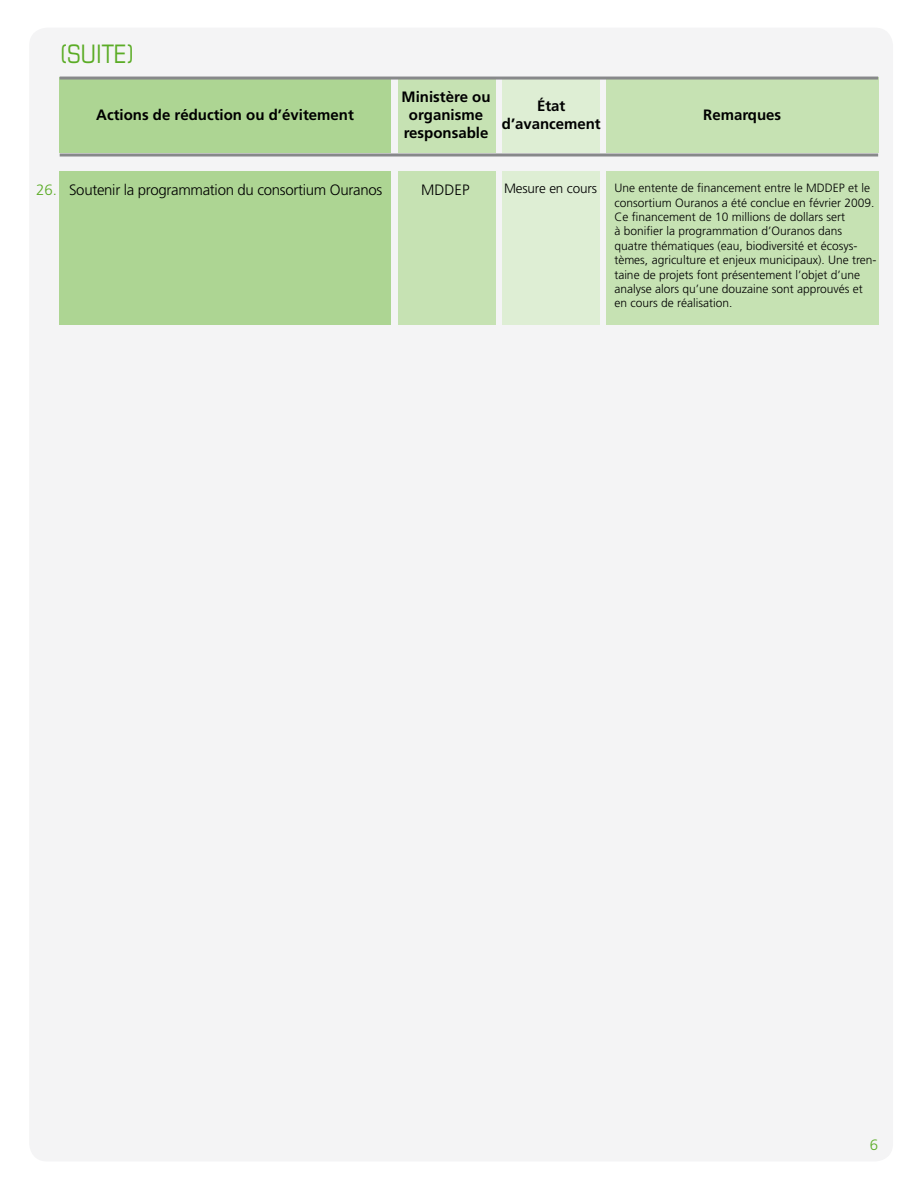
<style>
.page{position:relative;width:918px;height:1188px;background:#fff}
.page>*{position:absolute;margin:0;border:0;box-sizing:border-box;transform-origin:0 0}
.t1{font:condensed 25.5px "Eurostile";color:#5bac26}
.t2{font:700 15px/18px "Frutiger";color:#000;text-align:center}
.t3{font:300 15px "Frutiger";letter-spacing:-.02em;color:#000}
.t4{font:300 15px "Frutiger";color:#5bac26}
.t5{font:300 13.5px "Frutiger";letter-spacing:-.01em;color:#000}
.t6{font:300 12px/14.4px "Frutiger";color:#000}
</style>
<div class="page">
<div style="left:29px;top:28px;width:864px;height:1133px;background:#f4f4f5;border-radius:18px"></div>
<div style="left:60px;top:78px;width:331px;height:75px;background:#add593"></div>
<div style="left:398px;top:78px;width:97px;height:75px;background:#c6e2b3"></div>
<div style="left:502px;top:78px;width:98px;height:75px;background:#deeed4"></div>
<div style="left:606px;top:78px;width:272px;height:75px;background:#c6e2b3"></div>
<hr style="left:60px;top:154px;width:818px;height:3px;background:#87888a">
<hr style="left:60px;top:77px;width:818px;height:3px;background:#87888a">
<div style="left:60px;top:171px;width:331px;height:154px;background:#add593"></div>
<div style="left:398px;top:171px;width:97px;height:154px;background:#c6e2b3"></div>
<div style="left:502px;top:171px;width:98px;height:154px;background:#deeed4"></div>
<div style="left:606px;top:171px;width:272px;height:154px;background:#c6e2b3"></div>
<h1 class="t1" style="left:60px;top:38px;width:76px">(SUITE)</h1>
<p class="t2" style="left:402px;top:87px;width:90px">Ministère ou organisme responsable</p>
<p class="t2" style="left:502px;top:97px;width:100px">État d’avancement</p>
<p class="t2" style="left:96px;top:106px;width:259px">Actions de réduction ou d’évitement</p>
<p class="t2" style="left:703px;top:106px;width:80px">Remarques</p>
<p class="t3" style="left:69px;top:181px;width:315px">Soutenir la programmation du consortium Ouranos</p>
<p class="t6" style="left:614px;top:181px;width:264px">Une entente de financement entre le MDDEP et le consortium Ouranos a été conclue en février 2009.<br>Ce financement de 10 millions de dollars sert<br>à bonifier la programmation d’Ouranos dans quatre thématiques (eau, biodiversité et écosys&shy;tèmes, agriculture et enjeux municipaux). Une tren&shy;taine de projets font présentement l’objet d’une analyse alors qu’une douzaine sont approuvés et en cours de réalisation.</p>
<p class="t4" style="left:36px;top:181px;width:22px">26.</p>
<p class="t3" style="left:421px;top:181px;width:50px">MDDEP</p>
<p class="t5" style="left:504px;top:181px;width:95px">Mesure en cours</p>
<p class="t4" style="left:870px;top:1136px;width:10px">6</p>
</div>
